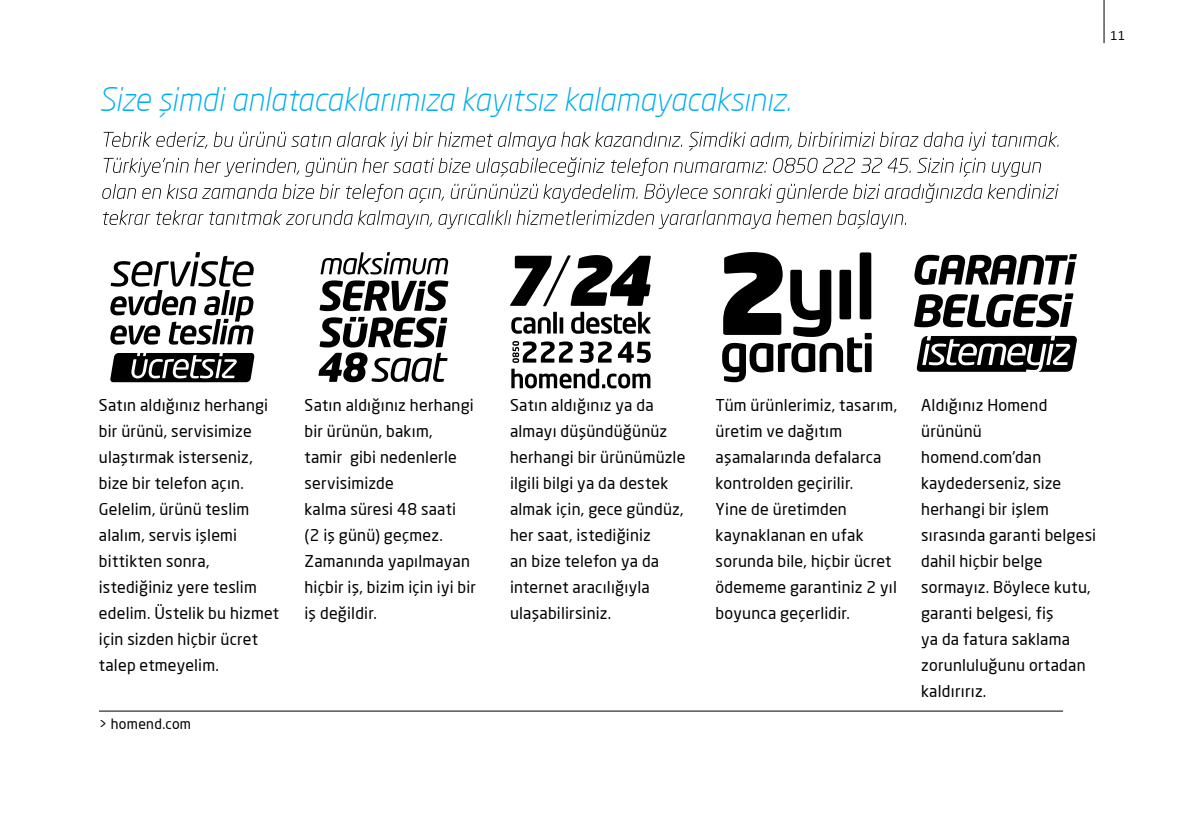
<style>
.page{position:relative;width:1191px;height:840px;background:#fff}
.page>*{position:absolute;margin:0;border:0;box-sizing:border-box;transform-origin:0 0}
.t1{font:italic 300 32px "Neo Sans Pro";letter-spacing:-.015em;color:#00aeef}
.t2{font:16px/26px "Neo Sans Pro";letter-spacing:.015em;color:#000}
.t3{font:14px "Neo Sans Pro";letter-spacing:.02em;color:#000}
.t4{font:12px "Neo Sans Pro";color:#000}
</style>
<div class="page">
<hr style="left:1103px;top:0;width:1px;height:43px;background:#000">
<svg style="left:722px;top:252px;width:149px;height:130px"></svg>
<svg style="left:110px;top:252px;width:144px;height:92px"></svg>
<svg style="left:110px;top:353px;width:144px;height:29px"></svg>
<svg style="left:319px;top:280px;width:129px;height:31px"></svg>
<svg style="left:318px;top:317px;width:130px;height:65px"></svg>
<svg style="left:320px;top:252px;width:128px;height:22px"></svg>
<hr style="left:99px;top:710px;width:964px;height:1px;background:#000">
<svg style="left:916px;top:335px;width:160px;height:37px"></svg>
<svg style="left:914px;top:293px;width:159px;height:34px"></svg>
<svg style="left:914px;top:254px;width:163px;height:31px"></svg>
<svg style="left:510px;top:255px;width:141px;height:78px"></svg>
<svg style="left:511px;top:341px;width:140px;height:47px"></svg>
<svg style="left:103px;top:210px;width:803px;height:18px"></svg>
<svg style="left:102px;top:183px;width:956px;height:20px"></svg>
<svg style="left:104px;top:157px;width:937px;height:20px"></svg>
<svg style="left:104px;top:132px;width:954px;height:18px"></svg>
<h1 class="t1" style="left:99px;top:80px;width:694px">Size şimdi anlatacaklarımıza kayıtsız kalamayacaksınız.</h1>
<p class="t4" style="left:1110px;top:28px;width:16px">11</p>
<p class="t2" style="left:99px;top:391px;width:182px">Satın aldığınız herhangi bir ürünü, servisimize ulaştırmak isterseniz, bize bir telefon açın.<br>Gelelim, ürünü teslim alalım, servis işlemi bittikten sonra, istediğiniz yere teslim edelim. Üstelik bu hizmet için sizden hiçbir ücret talep etmeyelim.</p>
<p class="t2" style="left:304px;top:391px;width:173px">Satın aldığınız herhangi bir ürünün, bakım,<br>tamir gibi nedenlerle servisimizde<br>kalma süresi 48 saati<br>(2 iş günü) geçmez.<br>Zamanında yapılmayan hiçbir iş, bizim için iyi bir iş değildir.</p>
<p class="t2" style="left:510px;top:391px;width:177px">Satın aldığınız ya da almayı düşündüğünüz herhangi bir ürünümüzle ilgili bilgi ya da destek almak için, gece gündüz, her saat, istediğiniz<br>an bize telefon ya da internet aracılığıyla ulaşabilirsiniz.</p>
<p class="t2" style="left:715px;top:391px;width:183px">Tüm ürünlerimiz, tasarım, üretim ve dağıtım aşamalarında defalarca kontrolden geçirilir.<br>Yine de üretimden kaynaklanan en ufak sorunda bile, hiçbir ücret ödememe garantiniz 2 yıl boyunca geçerlidir.</p>
<p class="t2" style="left:921px;top:391px;width:176px">Aldığınız Homend ürününü homend.com’dan kaydederseniz, size herhangi bir işlem sırasında garanti belgesi dahil hiçbir belge sormayız. Böylece kutu, garanti belgesi, fiş<br>ya da fatura saklama zorunluluğunu ortadan kaldırırız.</p>
<p class="t3" style="left:99px;top:715px;width:94px">&gt; homend.com</p>
</div>
